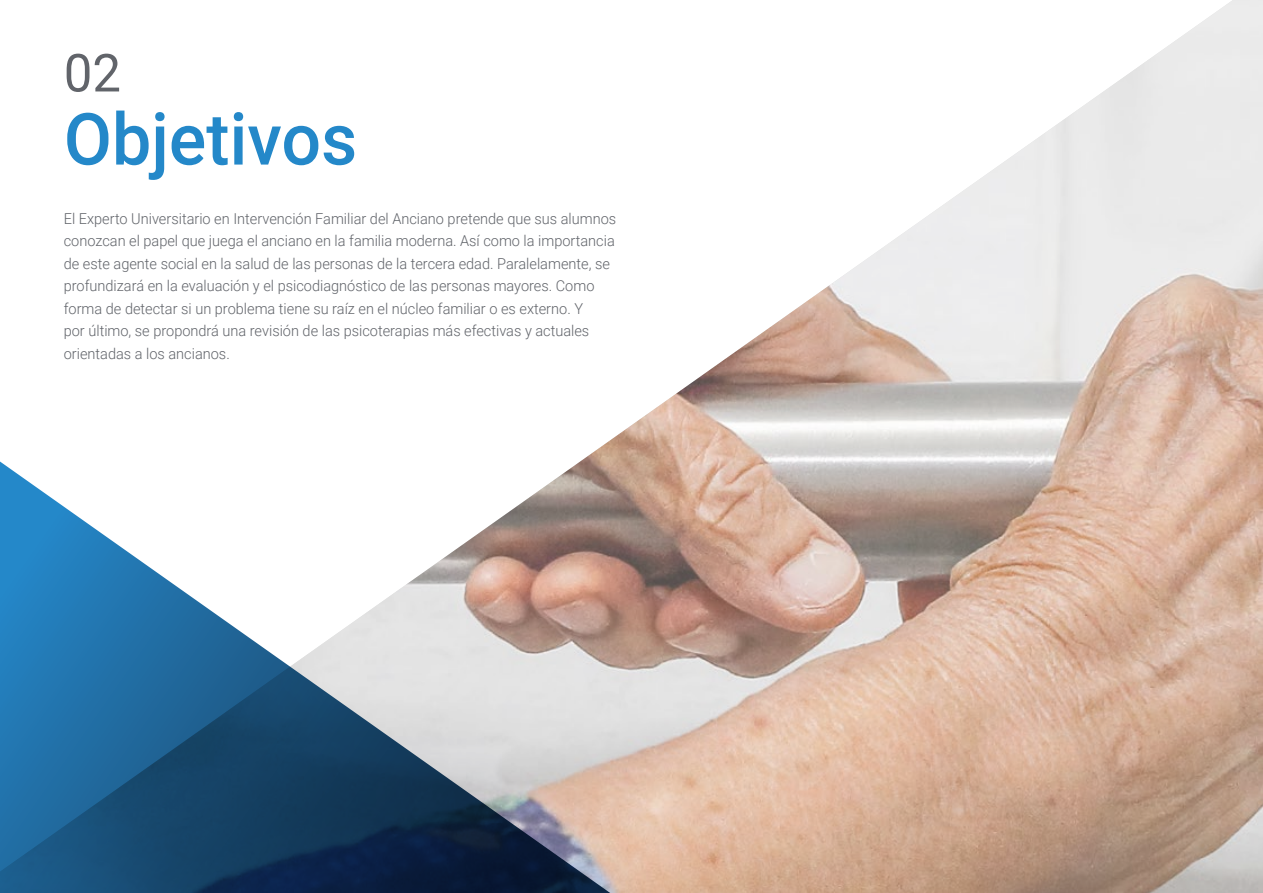
<style>
.page{position:relative;width:1263px;height:893px;background:#fff}
.page>*{position:absolute;margin:0;border:0;box-sizing:border-box;transform-origin:0 0}
.t1{font:500 72px "Roboto";color:#2488c9}
.t2{font:52.5px "Roboto";color:#61646a}
.t3{font:300 15px/22.5px "Roboto";color:#61646a}
</style>
<div class="page">
<img style="left:602px;top:0;width:661px;height:893px">
<svg style="left:0;top:446px;width:640px;height:447px"></svg>
<h2 class="t2" style="left:64px;top:36px;width:59px">02</h2>
<h1 class="t1" style="left:64px;top:89px;width:295px">Objetivos</h1>
<p class="t3" style="left:64px;top:207px;width:554px">El Experto Universitario en Intervención Familiar del Anciano pretende que sus alumnos conozcan el papel que juega el anciano en la familia moderna. Así como la importancia de este agente social en la salud de las personas de la tercera edad. Paralelamente, se profundizará en la evaluación y el psicodiagnóstico de las personas mayores. Como forma de detectar si un problema tiene su raíz en el núcleo familiar o es externo. Y<br>por último, se propondrá una revisión de las psicoterapias más efectivas y actuales orientadas a los ancianos.</p>
</div>
